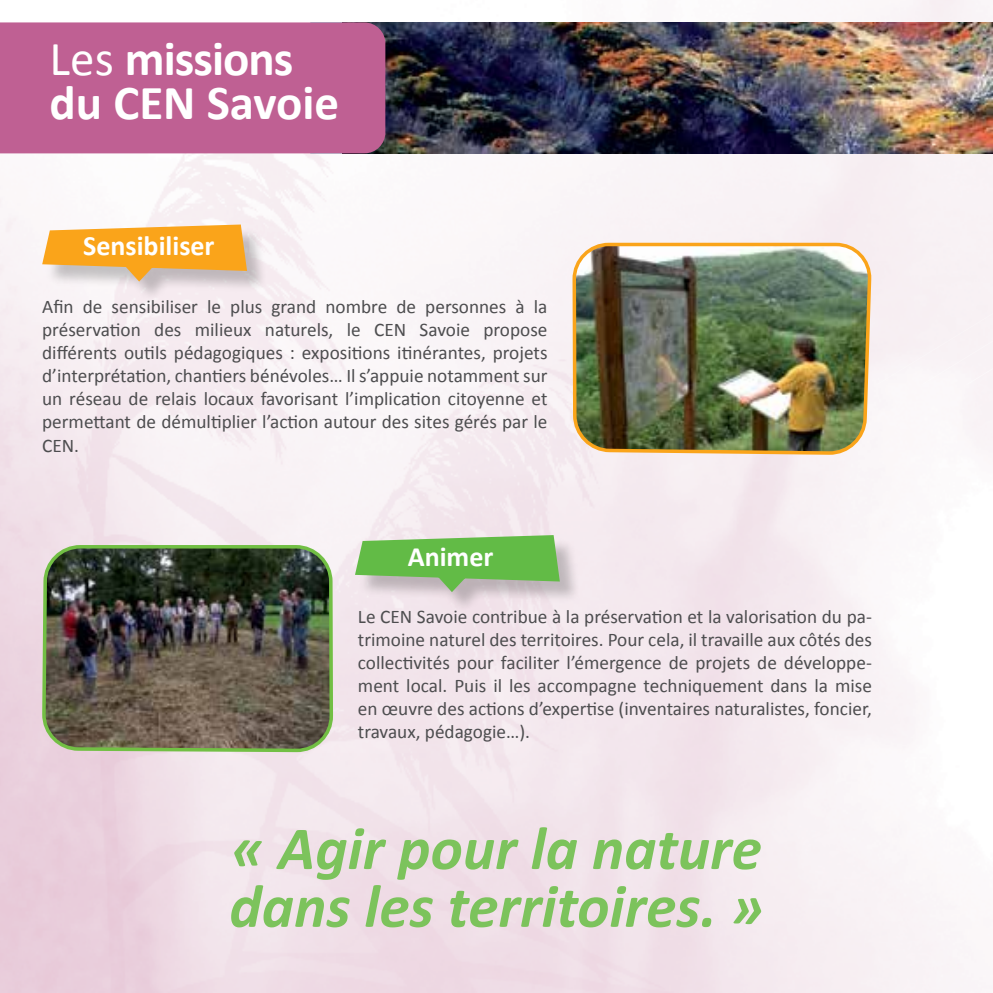
<style>
.page{position:relative;width:993px;height:993px;background:#fff}
.page>*{position:absolute;margin:0;border:0;box-sizing:border-box;transform-origin:0 0}
.t1{font:italic 700 61.25px/57.8px "Calibri";color:#7cc35c}
.t2{font:700 49px/43.8px "Calibri";letter-spacing:-.015em;color:#fff}
.t3{font:700 28px "Calibri";color:#fff}
.t4{font:19.25px/23.1px "Calibri";color:#4d4d4f;text-align:justify}
.s1{font-weight:400}
</style>
<div class="page">
<img style="left:0;top:153px;width:992px;height:839px">
<img style="left:385px;top:22px;width:134px;height:131px">
<div style="left:358px;top:538px;width:222px;height:75px;background:#000;opacity:.22"></div>
<svg style="left:353px;top:533px;width:208px;height:61px;background:#8cc178"></svg>
<div style="left:45px;top:227px;width:222px;height:76px;background:#000;opacity:.22"></div>
<svg style="left:40px;top:223px;width:209px;height:61px;background:#efb65f"></svg>
<div style="left:0;top:22px;width:385px;height:131px;background:#bf6093"></div>
<img style="left:570px;top:383px;width:303px;height:73px">
<img style="left:40px;top:543px;width:295px;height:210px">
<img style="left:519px;top:0;width:473px;height:383px">
<img style="left:845px;top:19px;width:147px;height:385px">
<h2 class="t2" style="left:50px;top:37px;width:291px"><span class="s1">Les</span> missions du CEN Savoie</h2>
<h3 class="t3" style="left:83px;top:228px;width:133px">Sensibiliser</h3>
<p class="t4" style="left:42px;top:295px;width:506px">Afin de sensibiliser le plus grand nombre de personnes à la préservation des milieux naturels, le CEN Savoie propose différents outils pédagogiques : expositions itinérantes, projets d’interprétation, chantiers bénévoles… Il s’appuie notamment sur un réseau de relais locaux favorisant l’implication citoyenne et permettant de démultiplier l’action autour des sites gérés par le CEN.</p>
<h3 class="t3" style="left:407px;top:539px;width:87px">Animer</h3>
<p class="t4" style="left:358px;top:604px;width:515px">Le CEN Savoie contribue à la préservation et la valorisation du pa&shy;trimoine naturel des territoires. Pour cela, il travaille aux côtés des collectivités pour faciliter l’émergence de projets de développe&shy;ment local. Puis il les accompagne techniquement dans la mise en œuvre des actions d’expertise (inventaires naturalistes, foncier, travaux, pédagogie…).</p>
<h1 class="t1" style="left:229px;top:819px;width:535px">« Agir pour la nature dans les territoires. »</h1>
</div>
